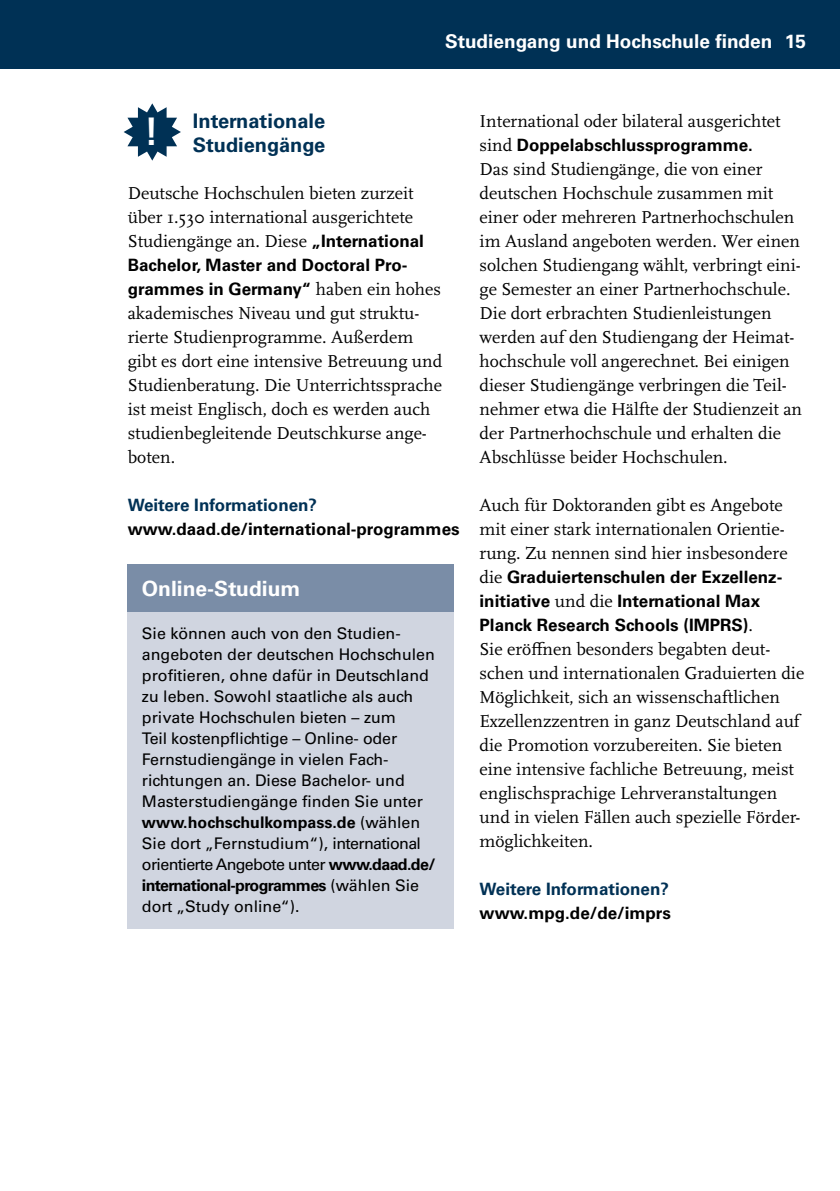
<style>
.page{position:relative;width:840px;height:1191px;background:#fff}
.page>*{position:absolute;margin:0;border:0;box-sizing:border-box;transform-origin:0 0}
.t1{font:700 38px "Univers LT Std";color:#fff}
.t2{font:700 21px "Univers LT Std";color:#fff}
.t3{font:700 20px/24px "Univers LT Std";color:#003155}
.t4{font:700 19px "Univers LT Std";color:#fff}
.t5{font:18px/24px "Scala Pro";color:#000}
.t6{font:700 17px/24px "Univers LT Std";color:#000}
.t7{font:700 17px "Univers LT Std";color:#003155}
.t8{font:16px/21px "Univers LT Std";color:#000}
.s1{font-family:"Univers LT Std";font-weight:700;font-size:17px}
.s2{font-family:"Scala Pro";font-weight:400;font-size:18px}
.s3{font-weight:700}
</style>
<div class="page">
<div style="left:0;top:0;width:839px;height:68px;background:#003155"></div>
<svg style="left:124px;top:103px;width:57px;height:58px"></svg>
<div style="left:128px;top:564px;width:326px;height:48px;background:#7a8da7"></div>
<div style="left:128px;top:612px;width:326px;height:317px;background:#d0d5e0"></div>
<p class="t4" style="left:445px;top:30px;width:362px">Studiengang und Hochschule finden 15</p>
<h1 class="t1" style="left:144px;top:109px;width:16px">!</h1>
<p class="t5" style="left:479px;top:109px;width:302px">International oder bilateral ausgerichtet</p>
<p class="t3" style="left:193px;top:109px;width:134px">Internationale<br>Studiengänge</p>
<p class="t5" style="left:128px;top:181px;width:298px">Deutsche Hochschulen bieten zurzeit über 1.530 international ausgerichtete<br>Studiengänge an. Diese <span class="s1">„International</span></p>
<p class="t6" style="left:128px;top:253px;width:314px">Bachelor, Master and Doctoral Pro&shy;grammes in Germany“ <span class="s2">haben ein hohes</span></p>
<p class="t5" style="left:128px;top:301px;width:316px">akademisches Niveau und gut struktu&shy;rierte Studienprogramme. Außerdem gibt es dort eine intensive Betreuung und Studienberatung. Die Unterrichtssprache ist meist Englisch, doch es werden auch studienbegleitende Deutschkurse ange&shy;boten.</p>
<p class="t7" style="left:128px;top:495px;width:191px">Weitere Informationen?</p>
<p class="t6" style="left:128px;top:517px;width:333px">www.daad.de/international-programmes</p>
<p class="t6" style="left:479px;top:133px;width:275px"><span class="s2">sind</span> Doppelabschlussprogramme.</p>
<p class="t5" style="left:479px;top:157px;width:324px">Das sind Studiengänge, die von einer deutschen Hochschule zusammen mit einer oder mehreren Partnerhochschulen im Ausland angeboten werden. Wer einen solchen Studiengang wählt, verbringt eini&shy;ge Semester an einer Partnerhochschule.<br>Die dort erbrachten Studienleistungen werden auf den Studiengang der Heimat&shy;hochschule voll angerechnet. Bei einigen dieser Studiengänge verbringen die Teil&shy;nehmer etwa die Hälfte der Studienzeit an der Partnerhochschule und erhalten die Abschlüsse beider Hochschulen.</p>
<p class="t5" style="left:479px;top:493px;width:309px">Auch für Doktoranden gibt es Angebote mit einer stark internationalen Orientie&shy;rung. Zu nennen sind hier insbesondere</p>
<p class="t6" style="left:479px;top:565px;width:304px"><span class="s2">die</span> Graduiertenschulen der Exzellenz&shy;initiative <span class="s2">und die</span> International Max<br>Planck Research Schools (IMPRS)<span class="s2">.</span></p>
<p class="t5" style="left:479px;top:637px;width:326px">Sie eröffnen besonders begabten deut&shy;schen und internationalen Graduierten die Möglichkeit, sich an wissenschaftlichen Exzellenzzentren in ganz Deutschland auf die Promotion vorzubereiten. Sie bieten eine intensive fachliche Betreuung, meist englischsprachige Lehrveranstaltungen und in vielen Fällen auch spezielle Förder&shy;möglichkeiten.</p>
<p class="t7" style="left:479px;top:879px;width:191px">Weitere Informationen?</p>
<p class="t6" style="left:479px;top:901px;width:193px">www.mpg.de/de/imprs</p>
<p class="t2" style="left:142px;top:576px;width:160px">Online-Studium</p>
<p class="t8" style="left:142px;top:623px;width:295px">Sie können auch von den Studien&shy;angeboten der deutschen Hochschulen profitieren, ohne dafür in Deutschland zu leben. Sowohl staatliche als auch private Hochschulen bieten – zum<br>Teil kostenpflichtige – Online- oder Fernstudiengänge in vielen Fach&shy;richtungen an. Diese Bachelor- und Masterstudiengänge finden Sie unter <span class="s3">www.hochschulkompass.de</span> (wählen Sie dort „Fernstudium“), international orientierte Angebote unter <span class="s3">www.daad.de/ international-programmes</span> (wählen Sie dort „Study online“).</p>
</div>
